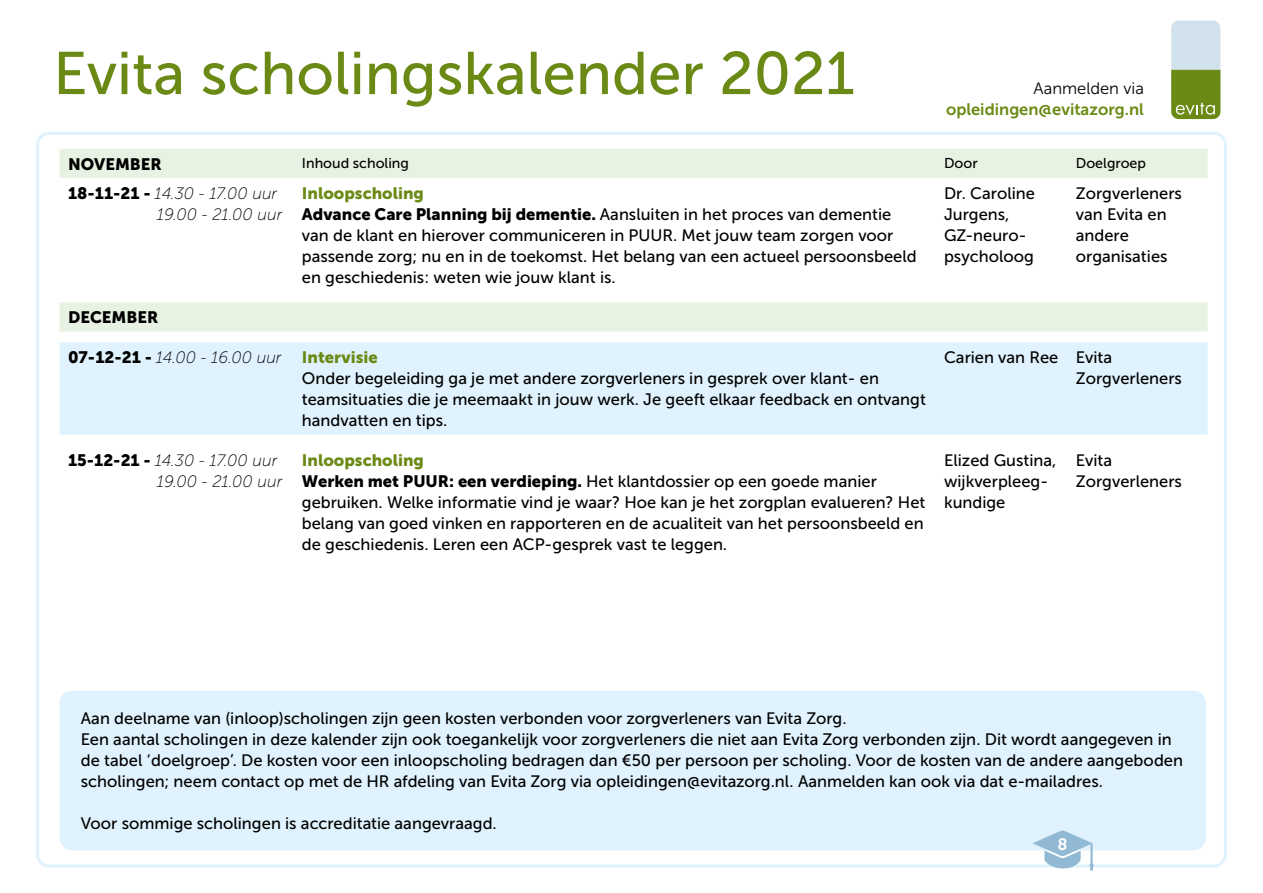
<style>
.page{position:relative;width:1263px;height:893px;background:#fff}
.page>*{position:absolute;margin:0;border:0;box-sizing:border-box;transform-origin:0 0}
.t1{font:60px "Museo Sans 500";color:#6b8a15}
.t2{font:16.5px/21px "Museo Sans 500";color:#000}
.t3{font:italic 16.5px/21px "Museo Sans 100";color:#000}
.t4{font:16.5px "Museo Sans 900";color:#6b8a15}
.t5{font:16.5px "Museo Sans 700";color:#6b8a15}
.t6{font:16.5px "Museo Sans 900";color:#000}
.t7{font:16.5px "Museo Sans 300";color:#000}
.t8{font:16.5px "Museo Sans 700";color:#fff}
.t9{font:14.25px "Museo Sans 500";color:#000}
.s1{font-family:"Museo Sans 900";font-style:normal}
.s2{font-family:"Museo Sans 900"}
.s3{font-family:"Museo Sans 900";font-style:normal;color:#6b8a15}
</style>
<div class="page">
<div style="left:60px;top:691px;width:1146px;height:159px;background:#dff2fd;border-radius:13px"></div>
<svg style="left:1032px;top:830px;width:62px;height:40px"></svg>
<div style="left:60px;top:149px;width:1148px;height:29px;background:#e8f2e2"></div>
<div style="left:60px;top:302px;width:1148px;height:30px;background:#e8f2e2"></div>
<div style="left:60px;top:342px;width:1148px;height:93px;background:#dff2fd"></div>
<svg style="left:1171px;top:21px;width:49px;height:98px;background:#a3ba89"></svg>
<h1 class="t1" style="left:53px;top:41px;width:803px">Evita scholingskalender 2021</h1>
<p class="t7" style="left:1033px;top:80px;width:112px">Aanmelden via</p>
<p class="t5" style="left:946px;top:101px;width:199px">opleidingen@evitazorg.nl</p>
<p class="t6" style="left:68px;top:155px;width:95px">NOVEMBER</p>
<p class="t9" style="left:302px;top:155px;width:109px">Inhoud scholing</p>
<p class="t9" style="left:944px;top:155px;width:35px">Door</p>
<p class="t9" style="left:1076px;top:155px;width:72px">Doelgroep</p>
<p class="t3" style="left:157px;top:183px;width:127px;text-indent:-89px"><span class="s1">18-11-21 -</span> 14.30 - 17.00 uur<br>19.00 - 21.00 uur</p>
<p class="t4" style="left:302px;top:184px;width:124px">Inloopscholing</p>
<p class="t2" style="left:944px;top:183px;width:92px">Dr. Caroline<br>Jurgens,<br>GZ-neuro&shy;psycholoog</p>
<p class="t2" style="left:1076px;top:183px;width:108px">Zorgverleners van Evita en andere organisaties</p>
<p class="t2" style="left:302px;top:204px;width:616px"><span class="s2">Advance Care Planning bij dementie.</span> Aansluiten in het proces van dementie van de klant en hierover communiceren in PUUR. Met jouw team zorgen voor passende zorg; nu en in de toekomst. Het belang van een actueel persoonsbeeld en geschiedenis: weten wie jouw klant is.</p>
<p class="t6" style="left:68px;top:308px;width:92px">DECEMBER</p>
<p class="t3" style="left:68px;top:347px;width:311px"><span class="s1">07-12-21 -</span> 14.00 - 16.00 uur <span class="s3">Intervisie</span></p>
<p class="t2" style="left:302px;top:368px;width:625px">Onder begeleiding ga je met andere zorgverleners in gesprek over klant- en teamsituaties die je meemaakt in jouw werk. Je geeft elkaar feedback en ontvangt handvatten en tips.</p>
<p class="t3" style="left:157px;top:450px;width:127px;text-indent:-89px"><span class="s1">15-12-21 -</span> 14.30 - 17.00 uur<br>19.00 - 21.00 uur</p>
<p class="t4" style="left:302px;top:451px;width:124px">Inloopscholing</p>
<p class="t2" style="left:302px;top:471px;width:625px"><span class="s2">Werken met PUUR: een verdieping.</span> Het klantdossier op een goede manier gebruiken. Welke informatie vind je waar? Hoe kan je het zorgplan evalueren? Het belang van goed vinken en rapporteren en de acualiteit van het persoonsbeeld en de geschiedenis. Leren een ACP-gesprek vast te leggen.</p>
<p class="t2" style="left:1076px;top:347px;width:108px;text-indent:-132px">Carien van Ree Evita<br>Zorgverleners</p>
<p class="t2" style="left:944px;top:450px;width:114px">Elized Gustina, wijkverpleeg&shy;kundige</p>
<p class="t2" style="left:1076px;top:450px;width:108px">Evita<br>Zorgverleners</p>
<p class="t2" style="left:81px;top:708px;width:1104px">Aan deelname van (inloop)scholingen zijn geen kosten verbonden voor zorgverleners van Evita Zorg.<br>Een aantal scholingen in deze kalender zijn ook toegankelijk voor zorgverleners die niet aan Evita Zorg verbonden zijn. Dit wordt aangegeven in de tabel ‘doelgroep’. De kosten voor een inloopscholing bedragen dan €50 per persoon per scholing. Voor de kosten van de andere aangeboden scholingen; neem contact op met de HR afdeling van Evita Zorg via opleidingen@evitazorg.nl. Aanmelden kan ook via dat e-mailadres.</p>
<p class="t2" style="left:81px;top:813px;width:417px">Voor sommige scholingen is accreditatie aangevraagd.</p>
<p class="t8" style="left:1057px;top:836px;width:12px">8</p>
</div>
